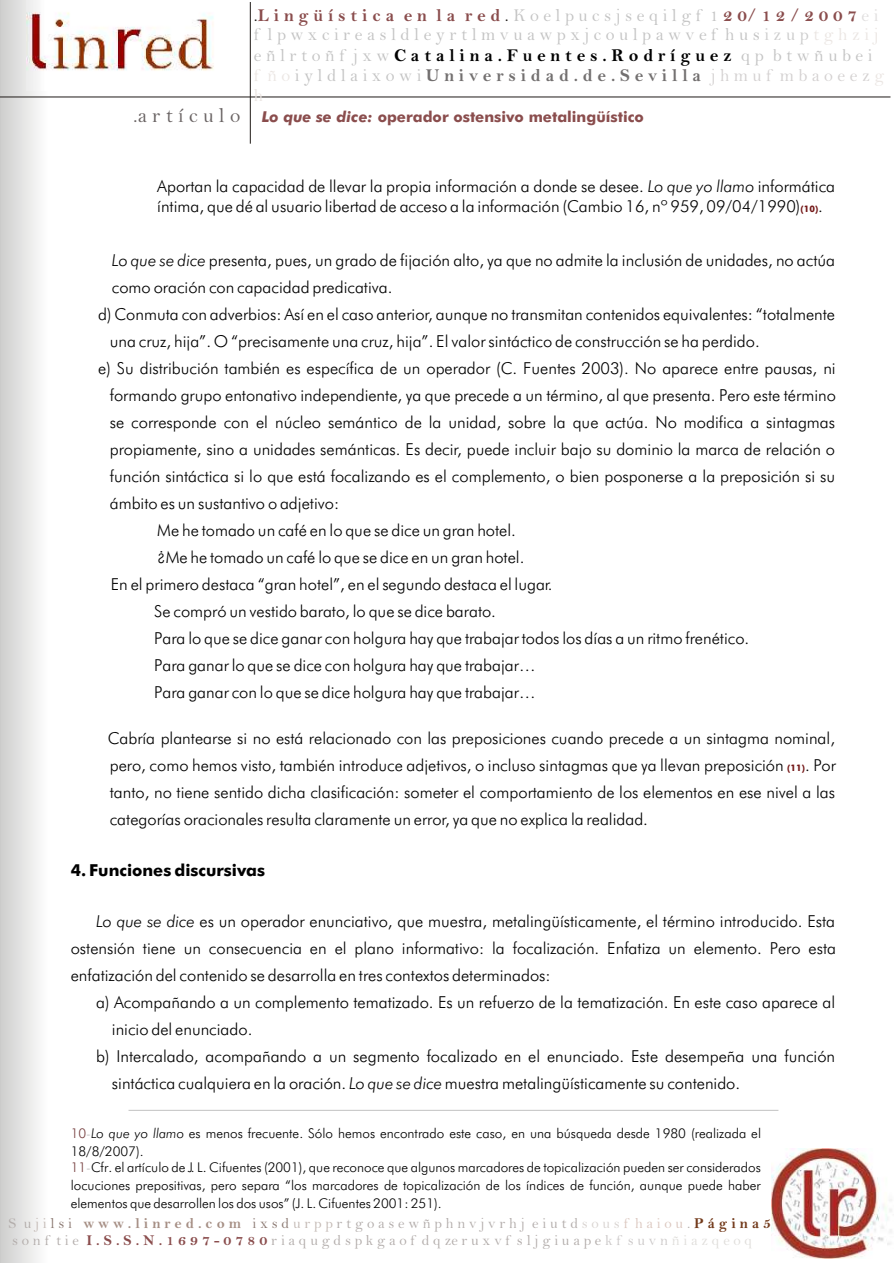
<style>
.page{position:relative;width:894px;height:1263px;background:#fff}
.page>*{position:absolute;margin:0;border:0;box-sizing:border-box;transform-origin:0 0}
.t1{font:21px "Bell";color:#696363}
.t2{font:18px/20.1px "Bell";color:#c4c4c4}
.t3{font:700 18px/20.1px "Bell";color:#737070}
.t4{font:700 18px "Bell";color:#8a4d4d}
.t5{font:16.5px/27px "Futura Lt BT";color:#000}
.t6{font:700 16.5px "Futura Md BT";color:#000}
.t7{font:15px "Bell";letter-spacing:.25em;color:#b3adab}
.t8{font:700 15px "Futura Md BT";color:#8a4d4d}
.t9{font:13.5px/18px "Futura Lt BT";color:#000}
.t10{font:13.5px "Futura Lt BT";color:#bdbaba}
.t11{font:700 9px "Futura Md BT";color:#731717}
.s1{font-weight:400;color:#1f1a17}
.s2{font-weight:400;color:#c4c4c4}
.s3{font-weight:400;color:#e0dede}
.s4{color:#1f1a17}
.s5{color:#ccc}
.s6{color:#ebe6e3}
.s7{font-weight:700;color:#000}
.s8{font-weight:400;color:#ebe6e3}
.s9{font-weight:400;color:#d4d1d1}
.s10{font-style:italic}
.s11{color:#733b3b}
.s12{color:#c4bab5}
.s13{color:#8c7a73}
.s14{font-weight:700;color:#a68f85}
.s15{color:#d9d4d1}
.s16{color:#dbc7bf}
.s17{font-weight:700;color:#733b1c}
.s18{font-weight:700;color:#8a4d4d}
.s19{color:#ccc9c9}
.s20{color:#e0dedb}
</style>
<div class="page">
<div style="left:0;top:0;width:47px;height:1263px;background:linear-gradient(to right,#cececd,#fdfdfd)"></div>
<img style="left:26px;top:0;width:188px;height:90px">
<hr style="left:0;top:97px;width:891px;height:1px;background:#1f1a17">
<hr style="left:250px;top:2px;width:1px;height:142px;background:#1f1a17">
<img style="left:772px;top:1149px;width:120px;height:109px">
<hr style="left:129px;top:1110px;width:649px;height:1px;background:#c2c2c2">
<p class="t1" style="left:133px;top:108px;width:109px">.a r t í c u l o</p>
<p class="t4" style="left:254px;top:9px;width:626px"><span class="s1">.</span>L i n g ü í s t i c a e n l a r e d <span class="s2">K o e l p u c s j s e q i l g f 1</span> 2 0/ 1 2 / 2 0 0 7 <span class="s3">e i</span></p>
<p class="t2" style="left:254px;top:7px;width:626px;text-indent:251px"><span class="s4">.<br></span>fl p w x c i r e a s l d l e y r t l m v u a w p x j c o u l p a w v e fh u s<span class="s5">i z u p</span> <span class="s6">t g h z i j </span>e ñ l r t o ñ f j x w <span class="s7">C a t a l i n a . F u e n t e s . R o d r í g u e z</span></p>
<p class="t3" style="left:254px;top:47px;width:632px;text-indent:487px"><span class="s2">q p b t w ñ u b e i<br></span><span class="s8">f ñ o</span><span class="s2">i y l d l a i x o w i</span>U n i v e r s i d a d . d e . S e v i l l a <span class="s9">j hm u f m b a o e e z</span><span class="s8">g h</span></p>
<p class="t8" style="left:262px;top:110px;width:384px"><span class="s10">Lo que se dice:</span> operador ostensivo metalingüístico</p>
<p class="t5" style="left:157px;top:178px;width:679px;line-height:19.8px">Aportan la capacidad de llevar la propia información a donde se desee. <span class="s10">Lo que yo llamo</span> informática íntima, que dé al usuario libertad de acceso a la información (Cambio 16, nº 959, 09/04/1990) .</p>
<p class="t5" style="left:112px;top:248px;width:725px"><span class="s10">Lo que se dice</span> presenta, pues, un grado de fijación alto, ya que no admite la inclusión de unidades, no actúa</p>
<p class="t5" style="left:112px;top:275px;width:282px">como oración con capacidad predicativa.</p>
<p class="t5" style="left:98px;top:302px;width:738px">d) Conmuta con adverbios: Así en el caso anterior, aunque no transmitan contenidos equivalentes: “totalmente</p>
<p class="t5" style="left:110px;top:329px;width:652px">una cruz, hija”. O “precisamente una cruz, hija”. El valor sintáctico de construcción se ha perdido.</p>
<p class="t5" style="left:98px;top:356px;width:739px">e) Su distribución también es específica de un operador (C. Fuentes 2003). No aparece entre pausas, ni</p>
<p class="t5" style="left:110px;top:383px;width:728px">formando grupo entonativo independiente, ya que precede a un término, al que presenta. Pero este término</p>
<p class="t5" style="left:110px;top:410px;width:727px">se corresponde con el núcleo semántico de la unidad, sobre la que actúa. No modifica a sintagmas</p>
<p class="t5" style="left:110px;top:437px;width:727px">propiamente, sino a unidades semánticas. Es decir, puede incluir bajo su dominio la marca de relación o</p>
<p class="t5" style="left:110px;top:464px;width:727px">función sintáctica si lo que está focalizando es el complemento, o bien posponerse a la preposición si su</p>
<p class="t5" style="left:110px;top:491px;width:231px">ámbito es un sustantivo o adjetivo:</p>
<p class="t5" style="left:157px;top:518px;width:360px">Me he tomado un café en lo que se dice un gran hotel.</p>
<p class="t5" style="left:157px;top:545px;width:369px">¿Me he tomado un café lo que se dice en un gran hotel.</p>
<p class="t5" style="left:111px;top:572px;width:443px">En el primero destaca “gran hotel”, en el segundo destaca el lugar.</p>
<p class="t5" style="left:154px;top:599px;width:343px">Se compró un vestido barato, lo que se dice barato.</p>
<p class="t5" style="left:154px;top:626px;width:597px">Para lo que se dice ganar con holgura hay que trabajar todos los días a un ritmo frenético.</p>
<p class="t5" style="left:154px;top:653px;width:383px">Para ganar lo que se dice con holgura hay que trabajar…</p>
<p class="t5" style="left:154px;top:680px;width:383px">Para ganar con lo que se dice holgura hay que trabajar…</p>
<p class="t5" style="left:108px;top:727px;width:729px">Cabría plantearse si no está relacionado con las preposiciones cuando precede a un sintagma nominal, pero, como hemos visto, también introduce adjetivos, o incluso sintagmas que ya llevan preposición</p>
<p class="t11" style="left:801px;top:205px;width:19px">(10)</p>
<p class="t5" style="left:110px;top:754px;width:728px;text-align:justify;text-indent:695px">. Por tanto, no tiene sentido dicha clasificación: someter el comportamiento de los elementos en ese nivel a las categorías oracionales resulta claramente un error, ya que no explica la realidad.</p>
<p class="t6" style="left:71px;top:864px;width:196px">4. Funciones discursivas</p>
<p class="t5" style="left:71px;top:910px;width:767px;text-align:justify;text-indent:25px"><span class="s10">Lo que se dice</span> es un operador enunciativo, que muestra, metalingüísticamente, el término introducido. Esta ostensión tiene un consecuencia en el plano informativo: la focalización. Enfatiza un elemento. Pero esta enfatización del contenido se desarrolla en tres contextos determinados:</p>
<p class="t5" style="left:96px;top:991px;width:740px">a) Acompañando a un complemento tematizado. Es un refuerzo de la tematización. En este caso aparece al</p>
<p class="t5" style="left:112px;top:1018px;width:142px">inicio del enunciado.</p>
<p class="t5" style="left:96px;top:1045px;width:740px">b) Intercalado, acompañando a un segmento focalizado en el enunciado. Este desempeña una función</p>
<p class="t5" style="left:112px;top:1072px;width:630px">sintáctica cualquiera en la oración. <span class="s10">Lo que se dice</span> muestra metalingüísticamente su contenido.</p>
<p class="t9" style="left:71px;top:1126px;width:692px"><span class="s11">10</span> <span class="s10">Lo que yo llamo</span> es menos frecuente. Sólo hemos encontrado este caso, en una búsqueda desde 1980 (realizada el<br>18/8/2007).</p>
<p class="t9" style="left:71px;top:1160px;width:692px;text-align:justify"><span class="s11">11</span> Cfr. el artículo de J. L. Cifuentes (2001), que reconoce que algunos marcadores de topicalización pueden ser considerados locuciones prepositivas, pero separa “los marcadores de topicalización de los índices de función, aunque puede haber elementos que desarrollen los dos usos” (J. L. Cifuentes 2001: 251).</p>
<p class="t11" style="left:787px;top:765px;width:19px">(11)</p>
<p class="t10" style="left:86px;top:1128px;width:6px">-</p>
<p class="t10" style="left:86px;top:1162px;width:6px">-</p>
<p class="t7" style="left:8px;top:1218px;width:764px">S u<span class="s12">j i</span> <span class="s13">l s i</span> <span class="s14">w w w . l i n r e d . c o m</span> <span class="s13">i x s d</span><span class="s12">u r p p</span>r t g o a s e w ñ p h n v j v r h j e i u t d<span class="s15">s o u s</span> <span class="s16">f h a i o u</span> <span class="s17">P á g i n a 5</span></p>
<p class="t7" style="left:687px;top:1218px;width:5px">.</p>
<p class="t7" style="left:12px;top:1235px;width:68px">s o n f t i e</p>
<p class="t7" style="left:87px;top:1235px;width:667px"><span class="s18">I . S . S . N . 1 6 9 7 - 0 7 8 0</span>r i a q u g d s p k g a o f d q ze r u x v f s l j g i u a p e<span class="s19">k f s u v n</span><span class="s20">ñ i a z q e o q</span></p>
</div>
